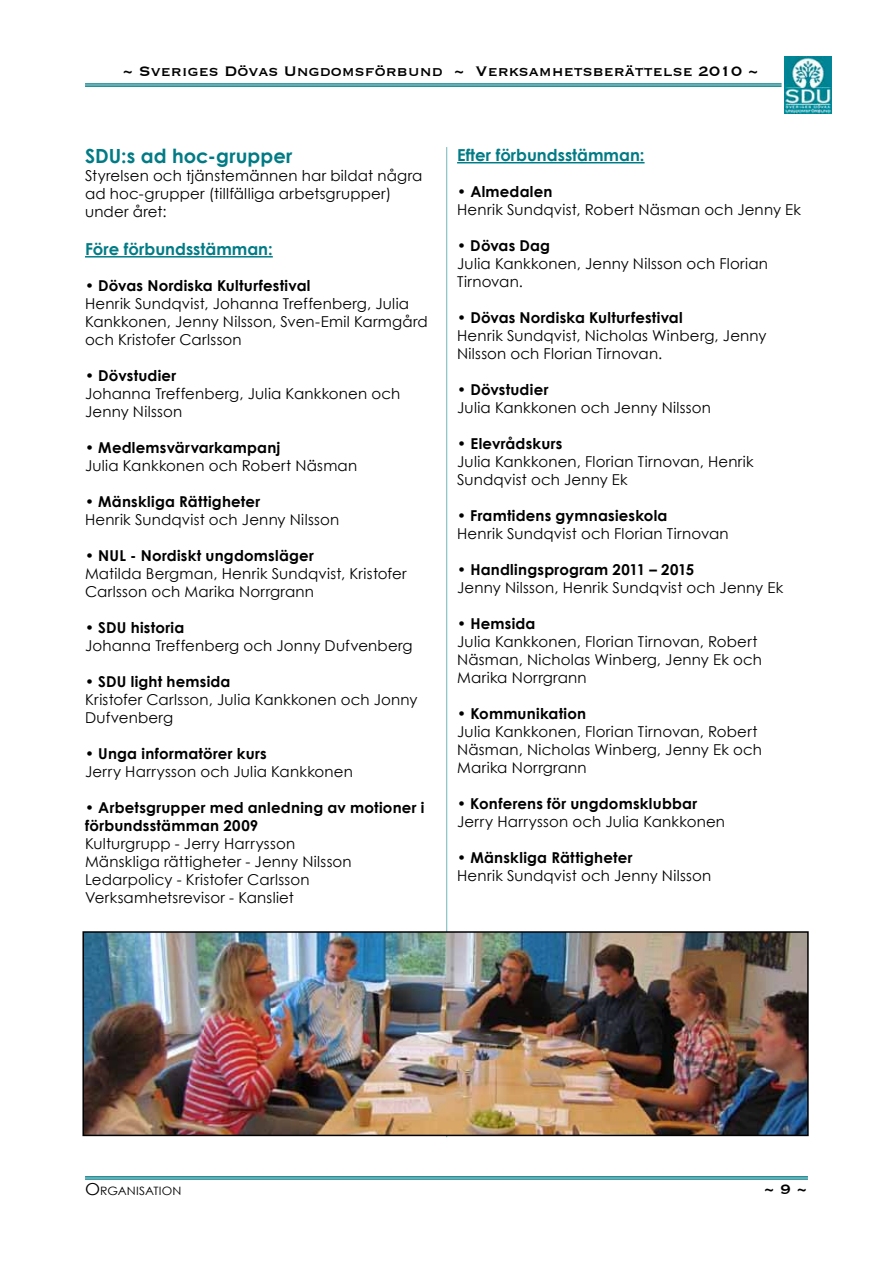
<style>
.page{position:relative;width:893px;height:1263px;background:#fff}
.page>*{position:absolute;margin:0;border:0;box-sizing:border-box;transform-origin:0 0}
.t1{font:700 19.5px "Century Gothic";letter-spacing:.005em;color:#007b85}
.t2{font:18px "Copperplate";color:#000}
.t3{font:700 16.5px "Century Gothic";color:#007b85}
.t4{font:15px/18px "Century Gothic";letter-spacing:.015em;color:#000}
.t5{font:700 15px/18px "Century Gothic";letter-spacing:.015em;color:#000}
.t6{font:11.55px "Century Gothic";color:#000;scale:1.05 1}
.s1{font-weight:700}
.s2{font-size:16.5px}
</style>
<div class="page">
<hr style="left:85px;top:1176px;width:723px;height:1px;background:#007b85">
<hr style="left:85px;top:1177px;width:723px;height:1px;background:#007b85">
<hr style="left:85px;top:1179px;width:723px;height:1px;background:#007b85">
<hr style="left:85px;top:83px;width:696px;height:1px;background:#007b85">
<hr style="left:85px;top:85px;width:696px;height:1px;background:#007b85">
<hr style="left:85px;top:86px;width:696px;height:1px;background:#007b85">
<img style="left:784px;top:57px;width:47px;height:57px">
<hr style="left:446px;top:147px;width:1px;height:990px;background:#007b85">
<hr style="left:85px;top:256px;width:188px;height:1px;background:#007b85">
<hr style="left:457px;top:162px;width:188px;height:1px;background:#007b85">
<img style="left:85px;top:934px;width:721px;height:199px">
<div style="left:82px;top:931px;width:727px;height:205px;border:2px solid #000"></div>
<p class="t2" style="left:123px;top:59px;width:637px">~ Sveriges Dövas Ungdomsförbund ~ Verksamhetsberättelse 2010 ~</p>
<h1 class="t1" style="left:85px;top:144px;width:209px">SDU:s ad hoc-grupper</h1>
<p class="t4" style="left:85px;top:167px;width:339px">Styrelsen och tjänstemännen har bildat några ad hoc-grupper (tillfälliga arbetsgrupper) under året:</p>
<p class="t3" style="left:85px;top:239px;width:189px">Före förbundsstämman:</p>
<p class="t5" style="left:85px;top:276px;width:227px">• Dövas Nordiska Kulturfestival</p>
<p class="t4" style="left:85px;top:295px;width:344px">Henrik Sundqvist, Johanna Treffenberg, Julia<br>Kankkonen, Jenny Nilsson, Sven-Emil Karmgård och Kristofer Carlsson</p>
<p class="t4" style="left:85px;top:367px;width:317px">• <span class="s1">Dövstudier<br></span>Johanna Treffenberg, Julia Kankkonen och<br>Jenny Nilsson</p>
<p class="t4" style="left:85px;top:439px;width:274px">• <span class="s1">Medlemsvärvarkampanj<br></span>Julia Kankkonen och Robert Näsman</p>
<p class="t5" style="left:85px;top:492px;width:177px">• Mänskliga Rättigheter</p>
<p class="t4" style="left:85px;top:511px;width:256px">Henrik Sundqvist och Jenny Nilsson</p>
<p class="t5" style="left:85px;top:546px;width:230px">• NUL - Nordiskt ungdomsläger</p>
<p class="t4" style="left:85px;top:565px;width:323px">Matilda Bergman, Henrik Sundqvist, Kristofer<br>Carlsson och Marika Norrgrann</p>
<p class="t5" style="left:85px;top:618px;width:101px">• SDU historia</p>
<p class="t4" style="left:85px;top:637px;width:329px">Johanna Treffenberg och Jonny Dufvenberg</p>
<p class="t5" style="left:85px;top:672px;width:147px">• SDU light hemsida</p>
<p class="t4" style="left:85px;top:691px;width:334px">Kristofer Carlsson, Julia Kankkonen och Jonny<br>Dufvenberg</p>
<p class="t5" style="left:85px;top:744px;width:183px">• Unga informatörer kurs</p>
<p class="t4" style="left:85px;top:763px;width:269px">Jerry Harrysson och Julia Kankkonen</p>
<p class="t5" style="left:85px;top:798px;width:341px">• Arbetsgrupper med anledning av motioner i förbundsstämman 2009</p>
<p class="t4" style="left:85px;top:835px;width:268px">Kulturgrupp - Jerry Harrysson Mänskliga rättigheter - Jenny Nilsson Ledarpolicy - Kristofer Carlsson Verksamhetsrevisor - Kansliet</p>
<p class="t3" style="left:457px;top:145px;width:189px">Efter förbundsstämman:</p>
<p class="t4" style="left:457px;top:183px;width:345px">• <span class="s1">Almedalen<br></span>Henrik Sundqvist, Robert Näsman och Jenny Ek</p>
<p class="t5" style="left:457px;top:236px;width:95px">• Dövas Dag</p>
<p class="t4" style="left:457px;top:255px;width:312px">Julia Kankkonen, Jenny Nilsson och Florian<br>Tirnovan.</p>
<p class="t4" style="left:457px;top:309px;width:311px">• <span class="s1">Dövas Nordiska Kulturfestival<br></span>Henrik Sundqvist, Nicholas Winberg, Jenny<br>Nilsson och Florian Tirnovan.</p>
<p class="t4" style="left:457px;top:381px;width:255px">• <span class="s1">Dövstudier<br></span>Julia Kankkonen och Jenny Nilsson</p>
<p class="t4" style="left:457px;top:435px;width:298px">• <span class="s1">Elevrådskurs<br></span>Julia Kankkonen, Florian Tirnovan, Henrik<br>Sundqvist och Jenny Ek</p>
<p class="t5" style="left:457px;top:506px;width:212px">• Framtidens gymnasieskola</p>
<p class="t4" style="left:457px;top:525px;width:273px">Henrik Sundqvist och Florian Tirnovan</p>
<p class="t4" style="left:457px;top:561px;width:328px">• <span class="s1">Handlingsprogram 2011 – 2015<br></span>Jenny Nilsson, Henrik Sundqvist och Jenny Ek</p>
<p class="t4" style="left:457px;top:615px;width:306px">• <span class="s1">Hemsida<br></span>Julia Kankkonen, Florian Tirnovan, Robert<br>Näsman, Nicholas Winberg, Jenny Ek och<br>Marika Norrgrann</p>
<p class="t4" style="left:457px;top:705px;width:306px">• <span class="s1">Kommunikation<br></span>Julia Kankkonen, Florian Tirnovan, Robert<br>Näsman, Nicholas Winberg, Jenny Ek och<br>Marika Norrgrann</p>
<p class="t5" style="left:457px;top:794px;width:242px">• Konferens för ungdomsklubbar</p>
<p class="t4" style="left:457px;top:813px;width:269px">Jerry Harrysson och Julia Kankkonen</p>
<p class="t4" style="left:457px;top:849px;width:256px">• <span class="s1">Mänskliga Rättigheter<br></span>Henrik Sundqvist och Jenny Nilsson</p>
<p class="t6" style="left:85px;top:1183px;width:93px"><span class="s2">O</span> RGANISATI ON</p>
<p class="t2" style="left:764px;top:1177px;width:45px">~ 9 ~</p>
</div>
